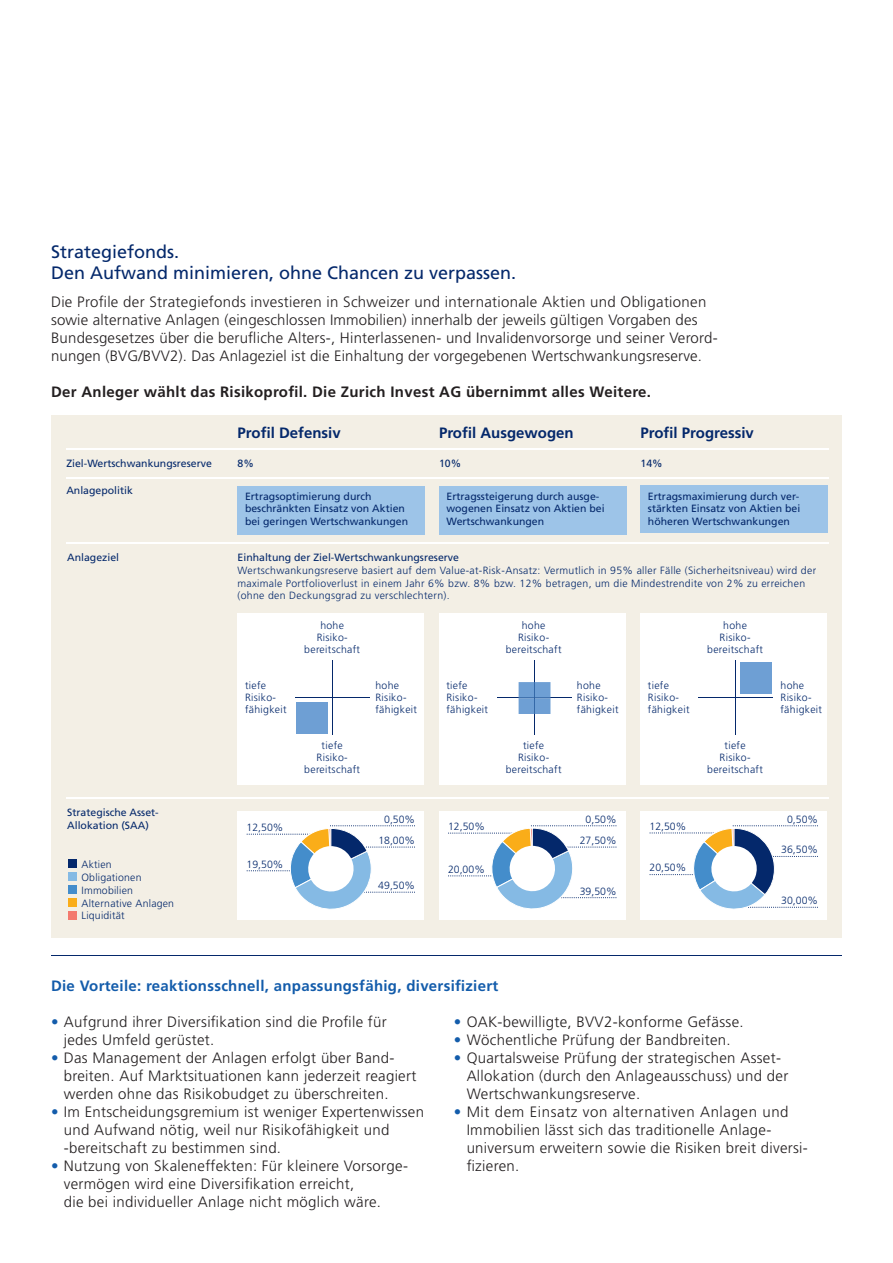
<style>
.page{position:relative;width:893px;height:1263px;background:#fff}
.page>*{position:absolute;margin:0;border:0;box-sizing:border-box;transform-origin:0 0}
.t1{font:18px/21px "Frutiger";color:#04286b}
.t2{font:300 15px/18px "Frutiger";letter-spacing:.02em;color:#231f20}
.t3{font:700 15px "Frutiger";letter-spacing:.02em;color:#231f20}
.t4{font:700 15px "Frutiger";letter-spacing:.02em;color:#135cab}
.t5{font:700 15px "Frutiger";color:#04286b}
.t6{font:300 10.5px/12px "Frutiger";letter-spacing:.03em;color:#04286b}
.t7{font:10.5px/12.8px "Frutiger";color:#04286b}
.s1{color:#135cab}
</style>
<div class="page">
<div style="left:51px;top:415px;width:791px;height:522px;background:#f3efe5"></div>
<div style="left:238px;top:811px;width:186px;height:108px;background:#fff"></div>
<div style="left:439px;top:811px;width:187px;height:108px;background:#fff"></div>
<div style="left:640px;top:811px;width:187px;height:108px;background:#fff"></div>
<div style="left:238px;top:486px;width:187px;height:48px;background:#9dc4e8"></div>
<div style="left:439px;top:486px;width:188px;height:48px;background:#9dc4e8"></div>
<div style="left:640px;top:486px;width:188px;height:47px;background:#9dc4e8"></div>
<hr style="left:51px;top:955px;width:791px;height:1px;background:#04286b">
<hr style="left:66px;top:477px;width:762px;height:1px;background:#fff">
<hr style="left:66px;top:542px;width:762px;height:2px;background:#fff">
<hr style="left:66px;top:797px;width:762px;height:2px;background:#fff">
<hr style="left:66px;top:449px;width:762px;height:1px;background:#fff">
<div style="left:238px;top:613px;width:186px;height:172px;background:#fff"></div>
<div style="left:439px;top:613px;width:187px;height:172px;background:#fff"></div>
<div style="left:640px;top:613px;width:187px;height:172px;background:#fff"></div>
<div style="left:68px;top:860px;width:8px;height:8px;background:#04286b"></div>
<div style="left:68px;top:873px;width:8px;height:8px;background:#85bae4"></div>
<div style="left:68px;top:886px;width:8px;height:8px;background:#448dcb"></div>
<div style="left:68px;top:898px;width:8px;height:9px;background:#faad19"></div>
<svg style="left:247px;top:825px;width:168px;height:84px"></svg>
<svg style="left:448px;top:825px;width:168px;height:84px"></svg>
<svg style="left:649px;top:825px;width:169px;height:84px"></svg>
<div style="left:68px;top:911px;width:8px;height:8px;background:#f37a6e"></div>
<hr style="left:332px;top:661px;width:1px;height:74px;background:#04286b">
<hr style="left:534px;top:661px;width:1px;height:74px;background:#04286b">
<hr style="left:735px;top:661px;width:1px;height:74px;background:#04286b">
<hr style="left:295px;top:698px;width:74px;height:1px;background:#04286b">
<hr style="left:497px;top:698px;width:75px;height:1px;background:#04286b">
<hr style="left:698px;top:698px;width:75px;height:1px;background:#04286b">
<div style="left:296px;top:702px;width:32px;height:31px;background:#6e9fd4"></div>
<svg style="left:519px;top:682px;width:31px;height:32px"></svg>
<div style="left:740px;top:662px;width:32px;height:32px;background:#6e9fd4"></div>
<p class="t1" style="left:51px;top:241px;width:467px">Strategiefonds.<br>Den Aufwand minimieren, ohne Chancen zu verpassen.</p>
<p class="t2" style="left:51px;top:293px;width:668px">Die Profile der Strategiefonds investieren in Schweizer und internationale Aktien und Obligationen sowie alternative Anlagen (eingeschlossen Immobilien) innerhalb der jeweils gültigen Vorgaben des Bundesgesetzes über die berufliche Alters-, Hinterlassenen- und Invalidenvorsorge und seiner Verord&shy;nungen (BVG/BVV2). Das Anlageziel ist die Einhaltung der vorgegebenen Wertschwankungsreserve.</p>
<p class="t3" style="left:51px;top:383px;width:601px">Der Anleger wählt das Risikoprofil. Die Zurich Invest AG übernimmt alles Weitere.</p>
<p class="t5" style="left:238px;top:424px;width:105px">Profil Defensiv</p>
<p class="t5" style="left:439px;top:424px;width:136px">Profil Ausgewogen</p>
<p class="t5" style="left:640px;top:424px;width:115px">Profil Progressiv</p>
<p class="t7" style="left:66px;top:457px;width:147px">Ziel-Wertschwankungsreserve</p>
<p class="t7" style="left:238px;top:457px;width:18px">8%</p>
<p class="t7" style="left:66px;top:484px;width:68px">Anlagepolitik</p>
<p class="t7" style="left:439px;top:457px;width:24px">10%</p>
<p class="t7" style="left:640px;top:457px;width:24px">14%</p>
<p class="t7" style="left:446px;top:489px;width:160px">Ertragssteigerung durch ausge&shy;wogenen Einsatz von Aktien bei<br>Wertschwankungen</p>
<p class="t7" style="left:648px;top:489px;width:154px;text-align:justify">Ertragsmaximierung durch ver&shy;stärkten Einsatz von Aktien bei höheren Wertschwankungen</p>
<p class="t7" style="left:245px;top:489px;width:165px">Ertragsoptimierung durch beschränkten Einsatz von Aktien bei geringen Wertschwankungen</p>
<p class="t7" style="left:238px;top:551px;width:223px">Einhaltung der Ziel-Wertschwankungsreserve</p>
<p class="t6" style="left:238px;top:564px;width:580px;line-height:12.8px">Wertschwankungsreserve basiert auf dem Value-at-Risk-Ansatz: Vermutlich in 95% aller Fälle (Sicherheitsniveau) wird der maximale Portfolioverlust in einem Jahr 6% bzw. 8% bzw. 12% betragen, um die Mindestrendite von 2% zu erreichen (ohne den Deckungsgrad zu verschlechtern).</p>
<p class="t7" style="left:67px;top:551px;width:53px">Anlageziel</p>
<p class="t6" style="left:304px;top:619px;width:57px;text-align:center">hohe<br>Risiko&shy;bereitschaft</p>
<p class="t6" style="left:506px;top:619px;width:57px;text-align:center">hohe<br>Risiko&shy;bereitschaft</p>
<p class="t6" style="left:707px;top:619px;width:57px;text-align:center">hohe<br>Risiko&shy;bereitschaft</p>
<p class="t6" style="left:245px;top:679px;width:43px">tiefe<br>Risiko&shy;fähigkeit</p>
<p class="t6" style="left:446px;top:679px;width:43px">tiefe<br>Risiko&shy;fähigkeit</p>
<p class="t6" style="left:648px;top:679px;width:43px">tiefe<br>Risiko&shy;fähigkeit</p>
<p class="t6" style="left:375px;top:679px;width:43px">hohe<br>Risiko&shy;fähigkeit</p>
<p class="t6" style="left:577px;top:679px;width:43px">hohe<br>Risiko&shy;fähigkeit</p>
<p class="t6" style="left:780px;top:679px;width:43px">hohe<br>Risiko&shy;fähigkeit</p>
<p class="t7" style="left:67px;top:806px;width:93px">Strategische Asset-<br>Allokation (SAA)</p>
<p class="t6" style="left:82px;top:858px;width:94px;line-height:12.8px">Aktien<br>Obligationen<br>Immobilien<br>Alternative Anlagen<br>Liquidität</p>
<p class="t6" style="left:304px;top:740px;width:57px;text-align:center">tiefe<br>Risiko&shy;bereitschaft</p>
<p class="t6" style="left:506px;top:740px;width:57px;text-align:center">tiefe<br>Risiko&shy;bereitschaft</p>
<p class="t6" style="left:707px;top:740px;width:57px;text-align:center">tiefe<br>Risiko&shy;bereitschaft</p>
<p class="t6" style="left:384px;top:813px;width:32px">0,50%</p>
<p class="t6" style="left:586px;top:813px;width:32px">0,50%</p>
<p class="t6" style="left:247px;top:822px;width:38px">12,50%</p>
<p class="t6" style="left:448px;top:820px;width:38px">12,50%</p>
<p class="t6" style="left:649px;top:820px;width:38px">12,50%</p>
<p class="t6" style="left:378px;top:834px;width:38px">18,00%</p>
<p class="t6" style="left:580px;top:834px;width:38px">27,50%</p>
<p class="t6" style="left:247px;top:858px;width:38px">19,50%</p>
<p class="t6" style="left:378px;top:879px;width:38px">49,50%</p>
<p class="t6" style="left:448px;top:863px;width:38px">20,00%</p>
<p class="t6" style="left:649px;top:862px;width:38px">20,50%</p>
<p class="t6" style="left:580px;top:885px;width:38px">39,50%</p>
<p class="t6" style="left:787px;top:813px;width:32px">0,50%</p>
<p class="t6" style="left:781px;top:844px;width:38px">36,50%</p>
<p class="t6" style="left:781px;top:894px;width:38px">30,00%</p>
<p class="t4" style="left:51px;top:977px;width:449px">Die Vorteile: reaktionsschnell, anpassungsfähig, diversifiziert</p>
<p class="t2" style="left:454px;top:1013px;width:291px"><span class="s1">•</span> OAK-bewilligte, BVV2-konforme Gefässe.</p>
<p class="t2" style="left:454px;top:1031px;width:278px"><span class="s1">•</span> Wöchentliche Prüfung der Bandbreiten.</p>
<p class="t2" style="left:467px;top:1049px;width:323px;text-indent:-13px"><span class="s1">•</span> Quartalsweise Prüfung der strategischen Asset-<br>Allokation (durch den Anlageausschuss) und der<br>Wertschwankungsreserve.</p>
<p class="t2" style="left:467px;top:1103px;width:343px;text-indent:-13px"><span class="s1">•</span> Mit dem Einsatz von alternativen Anlagen und Immobilien lässt sich das traditionelle Anlage&shy;universum erweitern sowie die Risiken breit diversi&shy;fizieren.</p>
<p class="t2" style="left:64px;top:1013px;width:325px;text-indent:-13px"><span class="s1">•</span> Aufgrund ihrer Diversifikation sind die Profile für jedes Umfeld gerüstet.</p>
<p class="t2" style="left:64px;top:1049px;width:354px;text-indent:-13px"><span class="s1">•</span> Das Management der Anlagen erfolgt über Band&shy;breiten. Auf Marktsituationen kann jederzeit reagiert werden ohne das Risikobudget zu überschreiten.</p>
<p class="t2" style="left:64px;top:1103px;width:362px;text-indent:-13px"><span class="s1">•</span> Im Entscheidungsgremium ist weniger Expertenwissen und Aufwand nötig, weil nur Risikofähigkeit und -bereitschaft zu bestimmen sind.</p>
<p class="t2" style="left:64px;top:1157px;width:346px;text-indent:-13px"><span class="s1">•</span> Nutzung von Skaleneffekten: Für kleinere Vorsorge&shy;vermögen wird eine Diversifikation erreicht,<br>die bei individueller Anlage nicht möglich wäre.</p>
</div>
